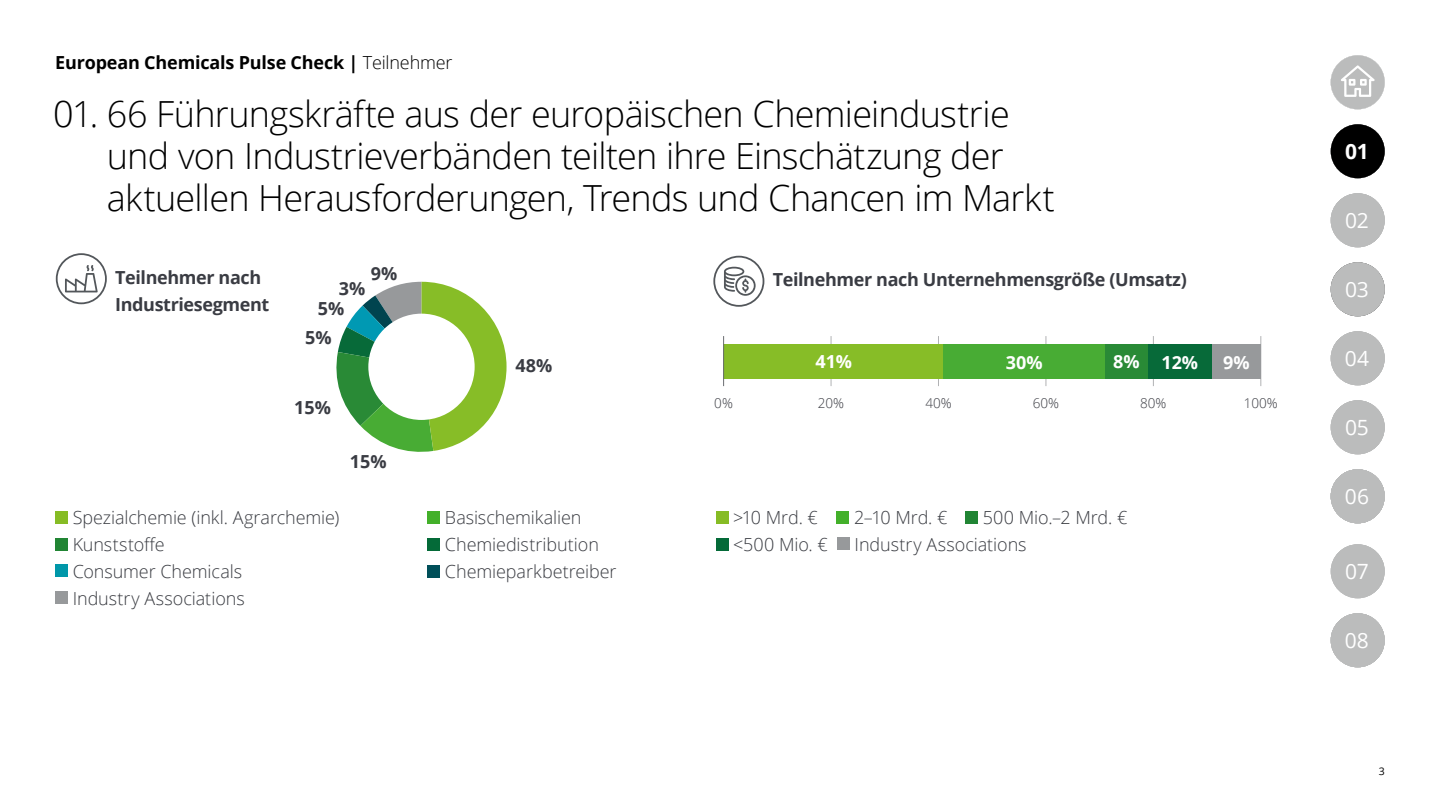
<style>
.page{position:relative;width:1440px;height:810px;background:#fff}
.page>*{position:absolute;margin:0;border:0;box-sizing:border-box;transform-origin:0 0}
.t1{font:300 36px/42px "Open Sans";letter-spacing:-.02em;color:#000}
.t2{font:21px "Open Sans";letter-spacing:-.015em;color:#fff}
.t3{font:700 21px "Open Sans";color:#fff}
.t4{font:300 18px/27px "Open Sans";letter-spacing:-.005em;color:#3a3c42}
.t5{font:700 18px "Open Sans";letter-spacing:-.02em;color:#3a3c43}
.t6{font:700 18px "Open Sans";letter-spacing:-.01em;color:#000}
.t7{font:700 18px "Open Sans";color:#fff}
.t8{font:300 13.5px "Open Sans";color:#3b3c43}
.t9{font:10.5px "Open Sans";color:#000}
.s1{font-weight:300}
</style>
<div class="page">
<div style="left:1331px;top:124px;width:54px;height:54px;background:#000;border-radius:50%"></div>
<svg style="left:56px;top:253px;width:51px;height:51px"></svg>
<svg style="left:713px;top:256px;width:51px;height:51px"></svg>
<hr style="left:938px;top:336px;width:1px;height:50px;background:#b1b2b4">
<hr style="left:1046px;top:336px;width:1px;height:50px;background:#b1b2b4">
<hr style="left:1153px;top:336px;width:1px;height:50px;background:#b1b2b4">
<hr style="left:1261px;top:336px;width:1px;height:50px;background:#b1b2b4">
<hr style="left:831px;top:336px;width:1px;height:50px;background:#b1b2b4">
<div style="left:724px;top:344px;width:220px;height:34px;background:#87bd27"></div>
<div style="left:944px;top:344px;width:161px;height:34px;background:#48ac34"></div>
<div style="left:1105px;top:344px;width:43px;height:34px;background:#298a36"></div>
<div style="left:1148px;top:344px;width:64px;height:34px;background:#076a39"></div>
<div style="left:1212px;top:344px;width:49px;height:34px;background:#97999b"></div>
<hr style="left:723px;top:336px;width:1px;height:50px;background:#6a6d71">
<svg style="left:336px;top:282px;width:171px;height:170px"></svg>
<div style="left:368px;top:314px;width:107px;height:106px;background:#fff;border-radius:50%"></div>
<div style="left:55px;top:511px;width:13px;height:13px;background:#86bc25"></div>
<div style="left:55px;top:538px;width:13px;height:13px;background:#218534"></div>
<div style="left:55px;top:564px;width:13px;height:13px;background:#0097a9"></div>
<div style="left:55px;top:591px;width:13px;height:13px;background:#97999b"></div>
<div style="left:428px;top:511px;width:12px;height:13px;background:#43b02a"></div>
<div style="left:428px;top:538px;width:12px;height:13px;background:#046a38"></div>
<div style="left:428px;top:565px;width:12px;height:13px;background:#004f59"></div>
<div style="left:716px;top:511px;width:13px;height:13px;background:#86bc25"></div>
<div style="left:837px;top:511px;width:12px;height:13px;background:#43b02a"></div>
<div style="left:966px;top:511px;width:12px;height:13px;background:#218534"></div>
<div style="left:716px;top:538px;width:13px;height:13px;background:#046a38"></div>
<div style="left:837px;top:538px;width:13px;height:12px;background:#97999b"></div>
<svg style="left:1331px;top:55px;width:54px;height:54px"></svg>
<div style="left:1331px;top:469px;width:54px;height:54px;background:#bbbcbc;border-radius:50%"></div>
<div style="left:1331px;top:331px;width:54px;height:54px;background:#bbbcbc;border-radius:50%"></div>
<div style="left:1331px;top:193px;width:54px;height:54px;background:#bbbcbc;border-radius:50%"></div>
<div style="left:1331px;top:262px;width:54px;height:54px;background:#bbbcbc;border-radius:50%"></div>
<div style="left:1331px;top:400px;width:54px;height:54px;background:#bbbcbc;border-radius:50%"></div>
<div style="left:1331px;top:613px;width:54px;height:54px;background:#bbbcbc;border-radius:50%"></div>
<div style="left:1331px;top:544px;width:54px;height:54px;background:#bbbcbc;border-radius:50%"></div>
<p class="t6" style="left:55px;top:50px;width:399px">European Chemicals Pulse Check | <span class="s1">Teilnehmer</span></p>
<h1 class="t1" style="left:107px;top:92px;width:949px;text-indent:-54px">01. 66 Führungskräfte aus der europäischen Chemieindustrie und von Industrieverbänden teilten ihre Einschätzung der aktuellen Herausforderungen, Trends und Chancen im Markt</h1>
<p class="t5" style="left:371px;top:261px;width:28px">9%</p>
<p class="t5" style="left:115px;top:265px;width:148px">Teilnehmer nach</p>
<p class="t5" style="left:773px;top:267px;width:416px">Teilnehmer nach Unternehmensgröße (Umsatz)</p>
<p class="t5" style="left:115px;top:292px;width:156px">Industriesegment</p>
<p class="t7" style="left:815px;top:348px;width:38px">41%</p>
<p class="t7" style="left:1006px;top:349px;width:38px">30%</p>
<p class="t7" style="left:1113px;top:350px;width:87px">8% 12%</p>
<p class="t7" style="left:1223px;top:350px;width:28px">9%</p>
<p class="t8" style="left:714px;top:393px;width:20px">0%</p>
<p class="t8" style="left:818px;top:393px;width:28px">20%</p>
<p class="t8" style="left:925px;top:393px;width:28px">40%</p>
<p class="t8" style="left:1033px;top:393px;width:28px">60%</p>
<p class="t8" style="left:1140px;top:393px;width:28px">80%</p>
<p class="t8" style="left:1244px;top:393px;width:36px">100%</p>
<p class="t5" style="left:339px;top:276px;width:28px">3%</p>
<p class="t5" style="left:318px;top:296px;width:28px">5%</p>
<p class="t5" style="left:305px;top:325px;width:28px">5%</p>
<p class="t5" style="left:516px;top:353px;width:38px">48%</p>
<p class="t5" style="left:294px;top:395px;width:38px">15%</p>
<p class="t5" style="left:350px;top:449px;width:38px">15%</p>
<p class="t4" style="left:73px;top:504px;width:268px">Spezialchemie (inkl. Agrarchemie)<br>Kunststoffe<br>Consumer Chemicals<br>Industry Associations</p>
<p class="t4" style="left:445px;top:504px;width:173px">Basischemikalien<br>Chemiedistribution<br>Chemieparkbetreiber</p>
<p class="t4" style="left:733px;top:504px;width:86px">&gt;10 Mrd. €</p>
<p class="t4" style="left:854px;top:504px;width:95px">2–10 Mrd. €</p>
<p class="t4" style="left:983px;top:504px;width:146px">500 Mio.–2 Mrd. €</p>
<p class="t4" style="left:733px;top:531px;width:96px">&lt;500 Mio. €</p>
<p class="t4" style="left:855px;top:531px;width:174px">Industry Associations</p>
<p class="t3" style="left:1345px;top:137px;width:25px">01</p>
<p class="t2" style="left:1345px;top:206px;width:25px">02</p>
<p class="t2" style="left:1345px;top:275px;width:25px">03</p>
<p class="t2" style="left:1345px;top:344px;width:26px">04</p>
<p class="t2" style="left:1345px;top:413px;width:25px">05</p>
<p class="t2" style="left:1345px;top:482px;width:26px">06</p>
<p class="t2" style="left:1345px;top:557px;width:25px">07</p>
<p class="t2" style="left:1345px;top:626px;width:26px">0 68</p>
<p class="t9" style="left:1379px;top:764px;width:8px">3</p>
</div>
